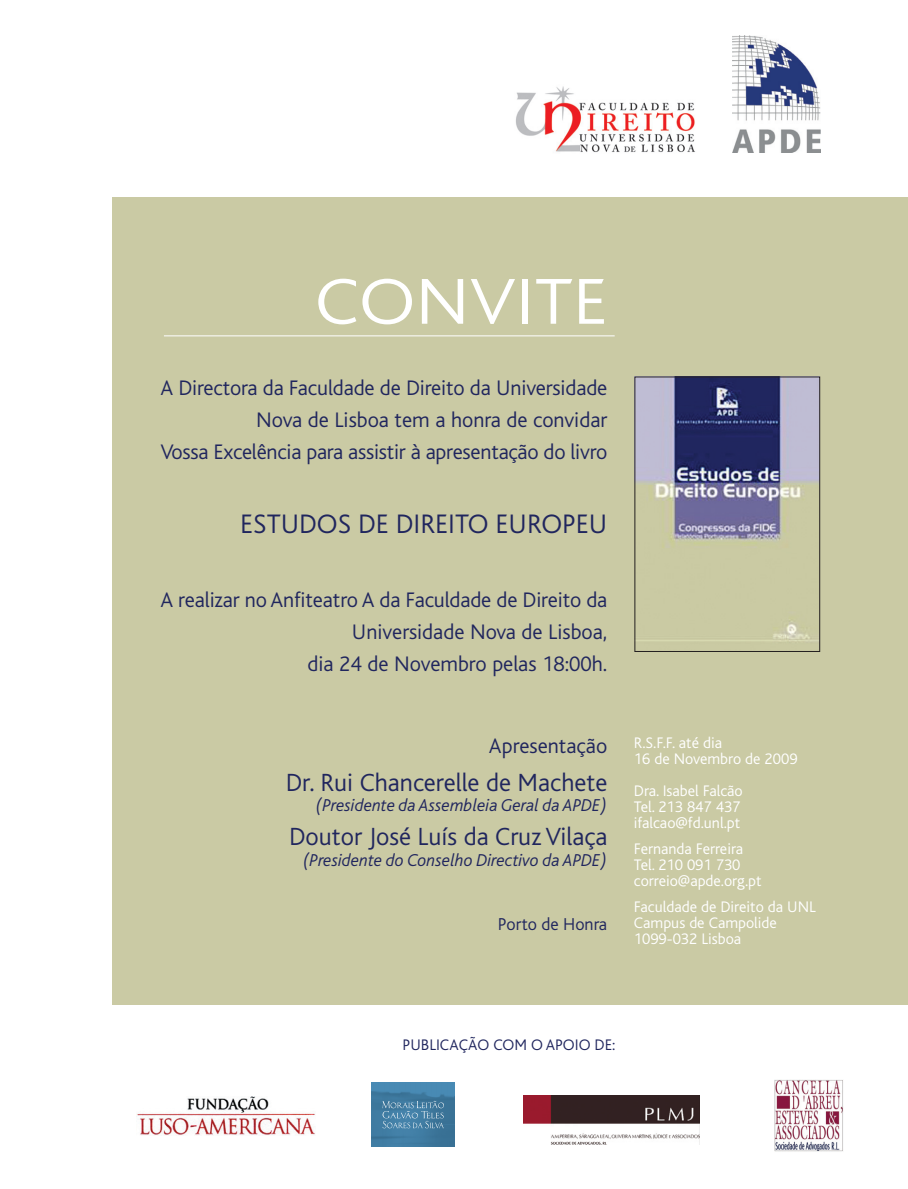
<style>
.page{position:relative;width:908px;height:1189px;background:#fff}
.page>*{position:absolute;margin:0;border:0;box-sizing:border-box;transform-origin:0 0}
.t1{font:300 67.8px "Bliss";color:#fff;scale:1.12 1}
.t2{font:300 28px "Bliss";color:#20265e}
.t3{font:300 26px "Bliss";color:#20265e}
.t4{font:300 22px/32px "Bliss";letter-spacing:-.005em;color:#20265e;text-align:right}
.t5{font:italic 300 18px "Bliss";color:#20265e}
.t6{font:300 18px "Bliss";color:#20265e}
.t7{font:300 16px/16px "Bliss";color:#fff}
.t8{font:300 16px "Bliss";color:#20265e}
</style>
<div class="page">
<div style="left:112px;top:197px;width:796px;height:808px;background:#cacaa4"></div>
<img style="left:516px;top:86px;width:179px;height:67px">
<img style="left:732px;top:36px;width:88px;height:117px">
<img style="left:137px;top:1096px;width:178px;height:39px">
<img style="left:523px;top:1095px;width:177px;height:49px">
<img style="left:774px;top:1079px;width:69px;height:73px">
<img style="left:636px;top:378px;width:182px;height:264px">
<div style="left:634px;top:376px;width:186px;height:276px;border:1px solid #231f20"></div>
<hr style="left:164px;top:335px;width:450px;height:1px;background:#fff">
<img style="left:371px;top:1082px;width:83px;height:65px">
<svg style="left:382px;top:1101px;width:62px;height:27px;background:#568aac"></svg>
<h1 class="t1" style="left:315px;top:267px;width:263px">CONVITE</h1>
<p class="t4" style="left:160px;top:373px;width:448px">A Directora da Faculdade de Direito da Universidade<br>Nova de Lisboa tem a honra de convidar<br>Vossa Excelência para assistir à apresentação do livro</p>
<p class="t2" style="left:240px;top:510px;width:368px">ESTUDOS DE DIREITO EUROPEU</p>
<p class="t4" style="left:160px;top:585px;width:448px">A realizar no Anfiteatro A da Faculdade de Direito da<br>Universidade Nova de Lisboa,<br>dia 24 de Novembro pelas 18:00h.</p>
<p class="t4" style="left:489px;top:731px;width:120px">Apresentação</p>
<p class="t3" style="left:286px;top:770px;width:323px">Dr. Rui Chancerelle de Machete</p>
<p class="t5" style="left:315px;top:799px;width:294px">(Presidente da Assembleia Geral da APDE)</p>
<p class="t3" style="left:289px;top:824px;width:320px">Doutor José Luís da Cruz Vilaça</p>
<p class="t5" style="left:302px;top:853px;width:306px">(Presidente do Conselho Directivo da APDE)</p>
<p class="t6" style="left:498px;top:914px;width:111px">Porto de Honra</p>
<p class="t7" style="left:634px;top:735px;width:165px">R.S.F.F. até dia<br>16 de Novembro de 2009</p>
<p class="t7" style="left:634px;top:783px;width:110px">Dra. Isabel Falcão<br>Tel. 213 847 437 ifalcao@fd.unl.pt</p>
<p class="t7" style="left:634px;top:841px;width:129px">Fernanda Ferreira<br>Tel. 210 091 730 correio@apde.org.pt</p>
<p class="t7" style="left:634px;top:899px;width:183px">Faculdade de Direito da UNL<br>Campus de Campolide<br>1099-032 Lisboa</p>
<p class="t8" style="left:402px;top:1036px;width:214px">PUBLICAÇÃO COM O APOIO DE:</p>
</div>
